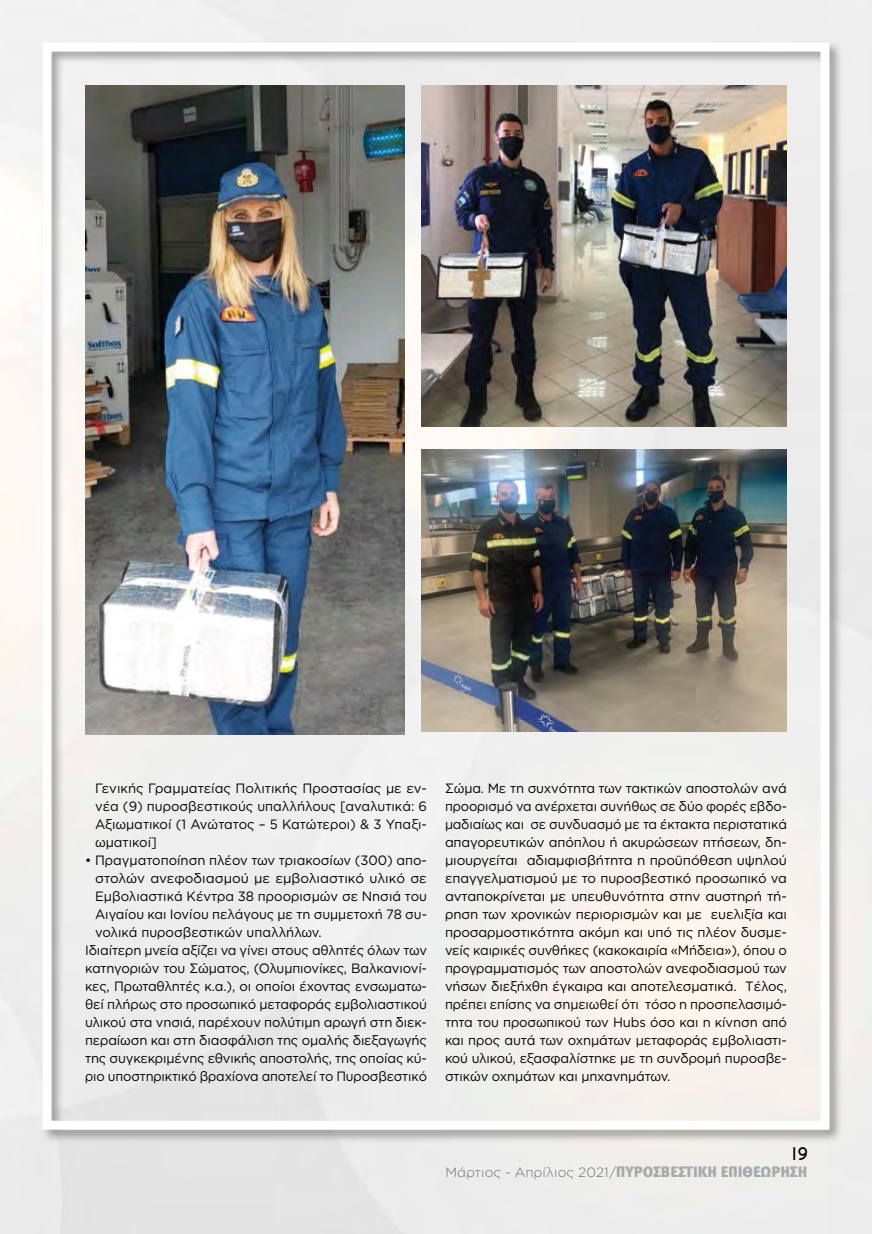
<style>
.page{position:relative;width:872px;height:1234px;background:#fff}
.page>*{position:absolute;margin:0;border:0;box-sizing:border-box;transform-origin:0 0}
.t1{font:15px "Meta Black Greek Caps";color:#a7a9ac}
.t2{font:15px "Star Avenue";color:#000}
.t3{font:13.5px/18px "Gotham Greek";letter-spacing:-.01em;color:#000;text-align:justify}
.t4{font:13.5px "Gotham Greek";letter-spacing:-.01em;color:#000;scale:.96 1}
.s1{font-family:"Gotham Greek";font-weight:300;font-size:13.5px;color:#6d6e71}
</style>
<div class="page">
<div style="left:41px;top:41px;width:802px;height:1102px;background:#000;opacity:.35"></div>
<div style="left:43px;top:43px;width:786px;height:1086px;border:9px solid #fff"></div>
<img style="left:421px;top:85px;width:366px;height:342px">
<img style="left:85px;top:85px;width:319px;height:649px">
<img style="left:421px;top:449px;width:366px;height:282px">
<p class="t3" style="left:95px;top:778px;width:333px">Γενικής Γραμματείας Πολιτικής Προστασίας με εν&shy;νέα (9) πυροσβεστικούς υπαλλήλους [αναλυτικά: 6<br>Αξιωματικοί (1 Ανώτατος – 5 Κατώτεροι) &amp; 3 Υπαξι&shy;ωματικοί]</p>
<p class="t3" style="left:85px;top:850px;width:343px">• Πραγματοποίηση πλέον των τριακοσίων (300) απο-</p>
<p class="t3" style="left:95px;top:868px;width:333px">στολών ανεφοδιασμού με εμβολιαστικό υλικό σε</p>
<p class="t3" style="left:95px;top:886px;width:333px">Εμβολιαστικά Κέντρα 38 προορισμών σε Νησιά του</p>
<p class="t4" style="left:95px;top:906px;width:347px">Αιγαίου και Ιονίου πελάγους με τη συμμετοχή 78 συ-</p>
<p class="t3" style="left:95px;top:922px;width:228px">νολικά πυροσβεστικών υπαλλήλων.</p>
<p class="t3" style="left:85px;top:940px;width:343px">Ιδιαίτερη μνεία αξίζει να γίνει στους αθλητές όλων των</p>
<p class="t3" style="left:85px;top:958px;width:343px">κατηγοριών του Σώματος, (Ολυμπιονίκες, Βαλκανιονί-</p>
<p class="t3" style="left:85px;top:976px;width:343px">κες, Πρωταθλητές κ.α.), οι οποίοι έχοντας ενσωματω-</p>
<p class="t3" style="left:85px;top:994px;width:343px">θεί πλήρως στο προσωπικό μεταφοράς εμβολιαστικού</p>
<p class="t3" style="left:85px;top:1012px;width:343px">υλικού στα νησιά, παρέχουν πολύτιμη αρωγή στη διεκ-</p>
<p class="t3" style="left:85px;top:1030px;width:343px">περαίωση και στη διασφάλιση της ομαλής διεξαγωγής</p>
<p class="t3" style="left:85px;top:1048px;width:343px">της συγκεκριμένης εθνικής αποστολής, της οποίας κύ-</p>
<p class="t4" style="left:85px;top:1068px;width:358px">ριο υποστηρικτικό βραχίονα αποτελεί το Πυροσβεστικό</p>
<p class="t3" style="left:445px;top:778px;width:343px">Σώμα. Με τη συχνότητα των τακτικών αποστολών ανά προορισμό να ανέρχεται συνήθως σε δύο φορές εβδο&shy;μαδιαίως και σε συνδυασμό με τα έκτακτα περιστατικά απαγορευτικών απόπλου ή ακυρώσεων πτήσεων, δη&shy;μιουργείται αδιαμφισβήτητα η προϋπόθεση υψηλού επαγγελματισμού με το πυροσβεστικό προσωπικό να ανταποκρίνεται με υπευθυνότητα στην αυστηρή τή&shy;ρηση των χρονικών περιορισμών και με ευελιξία και προσαρμοστικότητα ακόμη και υπό τις πλέον δυσμε&shy;νείς καιρικές συνθήκες (κακοκαιρία «Μήδεια»), όπου ο προγραμματισμός των αποστολών ανεφοδιασμού των νήσων διεξήχθη έγκαιρα και αποτελεσματικά. Τέλος, πρέπει επίσης να σημειωθεί ότι τόσο η προσπελασιμό&shy;τητα του προσωπικού των Hubs όσο και η κίνηση από και προς αυτά των οχημάτων μεταφοράς εμβολιαστι&shy;κού υλικού, εξασφαλίστηκε με τη συνδρομή πυροσβε&shy;στικών οχημάτων και μηχανημάτων.</p>
<p class="t2" style="left:793px;top:1144px;width:16px">19</p>
<p class="t1" style="left:445px;top:1162px;width:363px"><span class="s1">Μάρτιος - Απρίλιος 2021/</span>ΠΥΡΟΣΒΕΣΤΙΚΗ ΕΠΙΘΕΩΡΗΣΗ</p>
</div>
